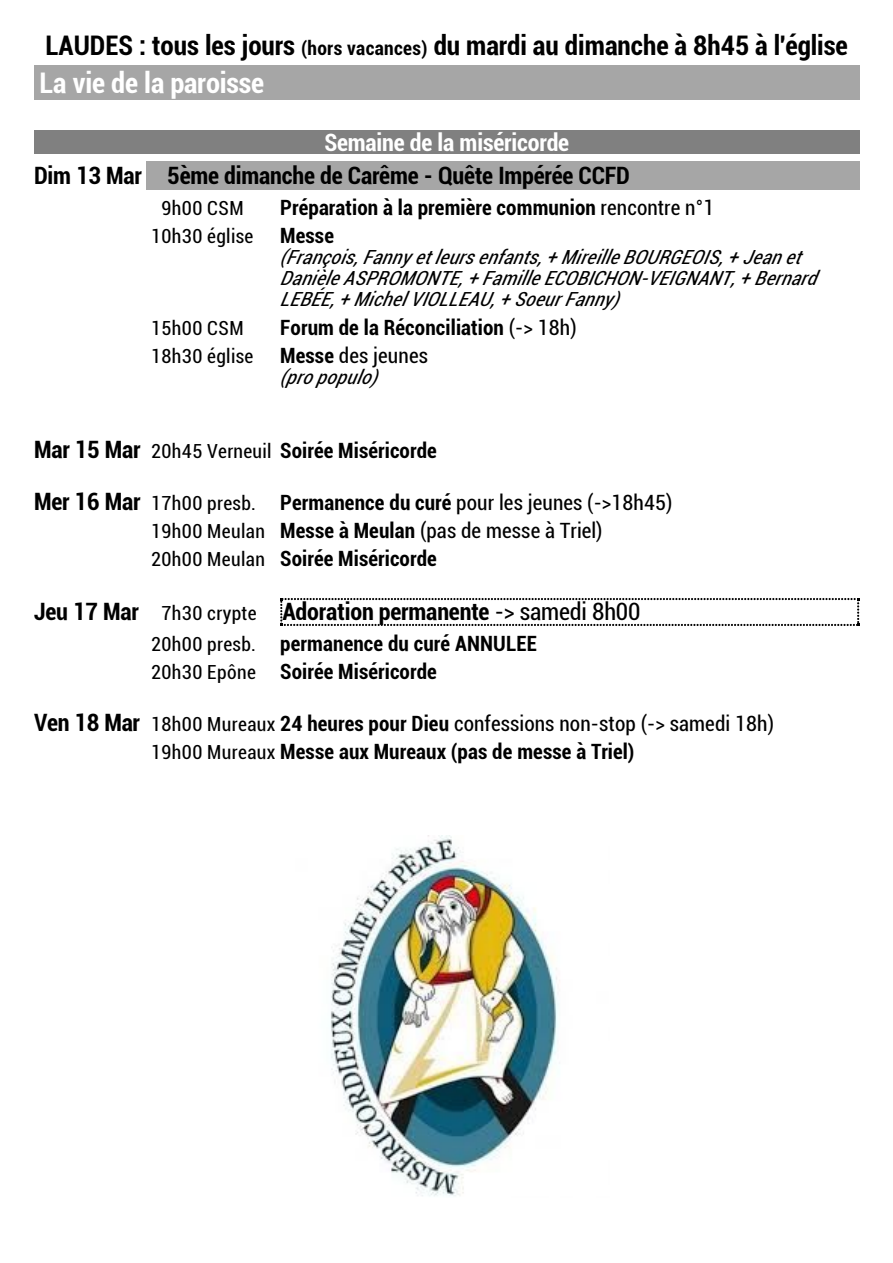
<style>
.page{position:relative;width:893px;height:1263px;background:#fff}
.page>*{position:absolute;margin:0;border:0;box-sizing:border-box;transform-origin:0 0}
.t1{font:700 condensed 28.5px "Roboto";letter-spacing:-.005em;color:#fff}
.t2{font:700 condensed 27px "Roboto";color:#000}
.t3{font:700 condensed 24px "Roboto";letter-spacing:-.005em;color:#000}
.t4{font:700 condensed 24px "Roboto";letter-spacing:-.005em;color:#fff}
.t5{font:700 condensed 21px/28px "Roboto";letter-spacing:.005em;color:#000}
.t6{font:condensed 21px "Roboto";letter-spacing:.005em;color:#000}
.t7{font:italic condensed 19.5px/21.3px "Roboto";letter-spacing:.015em;color:#000}
.t8{font:condensed 19.5px "Roboto";letter-spacing:.02em;color:#000}
.s1{font-size:19.5px}
.s2{font-weight:400}
.s3{font-weight:700}
.s4{font-size:24px}
.s5{font-weight:400;font-size:19.5px}
</style>
<div class="page">
<div style="left:34px;top:65px;width:825px;height:35px;background:#a6a6a6"></div>
<div style="left:34px;top:131px;width:825px;height:23px;background:#808080"></div>
<div style="left:146px;top:161px;width:713px;height:29px;background:#a6a6a6"></div>
<svg style="left:280px;top:598px;width:579px;height:28px"></svg>
<img style="left:330px;top:836px;width:229px;height:360px">
<p class="t2" style="left:46px;top:35px;width:803px">LAUDES : tous les jours <span class="s1">(hors vacances)</span> du mardi au dimanche à 8h45 à l'église</p>
<h1 class="t1" style="left:40px;top:71px;width:226px">La vie de la paroisse</h1>
<p class="t4" style="left:324px;top:133px;width:246px">Semaine de la miséricorde</p>
<p class="t3" style="left:34px;top:166px;width:597px">Dim 13 Mar 5ème dimanche de Carême - Quête Impérée CCFD</p>
<p class="t8" style="left:161px;top:200px;width:83px">9h00 CSM</p>
<p class="t5" style="left:280px;top:195px;width:435px">Préparation à la première communion <span class="s2">rencontre n°1</span></p>
<p class="t8" style="left:151px;top:228px;width:104px">10h30 église</p>
<p class="t5" style="left:280px;top:223px;width:55px">Messe</p>
<p class="t7" style="left:280px;top:248px;width:537px">(François, Fanny etleursenfants, + MireilleBOURGEOIS, + Jean et<br>Danièle ASPROMONTE, + Famille ECOBICHON-VEIGNANT, + Bernard<br>LEBÉE, + Michel VIOLLEAU, + SoeurFanny)</p>
<p class="t8" style="left:151px;top:320px;width:94px">15h00 CSM</p>
<p class="t5" style="left:280px;top:316px;width:298px">Forum de la Réconciliation <span class="s2">(-&gt; 18h)</span></p>
<p class="t8" style="left:151px;top:348px;width:104px">18h30 église</p>
<p class="t6" style="left:280px;top:347px;width:149px"><span class="s3">Messe</span> des jeunes</p>
<p class="t7" style="left:280px;top:369px;width:98px">(pro populo)</p>
<p class="t5" style="left:34px;top:439px;width:404px"><span class="s4">Mar 15 Mar</span> <span class="s5">20h45 Verneuil</span> Soirée Miséricorde</p>
<p class="t5" style="left:151px;top:491px;width:523px;text-indent:-117px"><span class="s4">Mer 16 Mar</span> <span class="s5">17h00 presb.</span> Permanence du curé <span class="s2">pour les jeunes (-&gt;18h45)<br></span><span class="s5">19h00 Meulan</span> Messe à Meulan <span class="s2">(pas de messe à Triel)<br></span><span class="s5">20h00 Meulan</span> Soirée Miséricorde</p>
<p class="t3" style="left:34px;top:602px;width:608px">Jeu 17 Mar <span class="s5">7h30 crypte</span> Adoration permanente <span class="s2">-&gt; samedi 8h00</span></p>
<p class="t5" style="left:151px;top:632px;width:387px"><span class="s5">20h00 presb.</span> permanence du curé ANNULEE<br><span class="s5">20h30 Epône</span> Soirée Miséricorde</p>
<p class="t5" style="left:151px;top:712px;width:624px;text-indent:-117px"><span class="s4">Ven 18 Mar</span> <span class="s5">18h00 Mureaux</span> 24 heures pour Dieu <span class="s2">confessions non-stop (-&gt; samedi 18h)<br></span><span class="s5">19h00 Mureaux</span> Messe aux Mureaux (pas de messe à Triel)</p>
</div>
